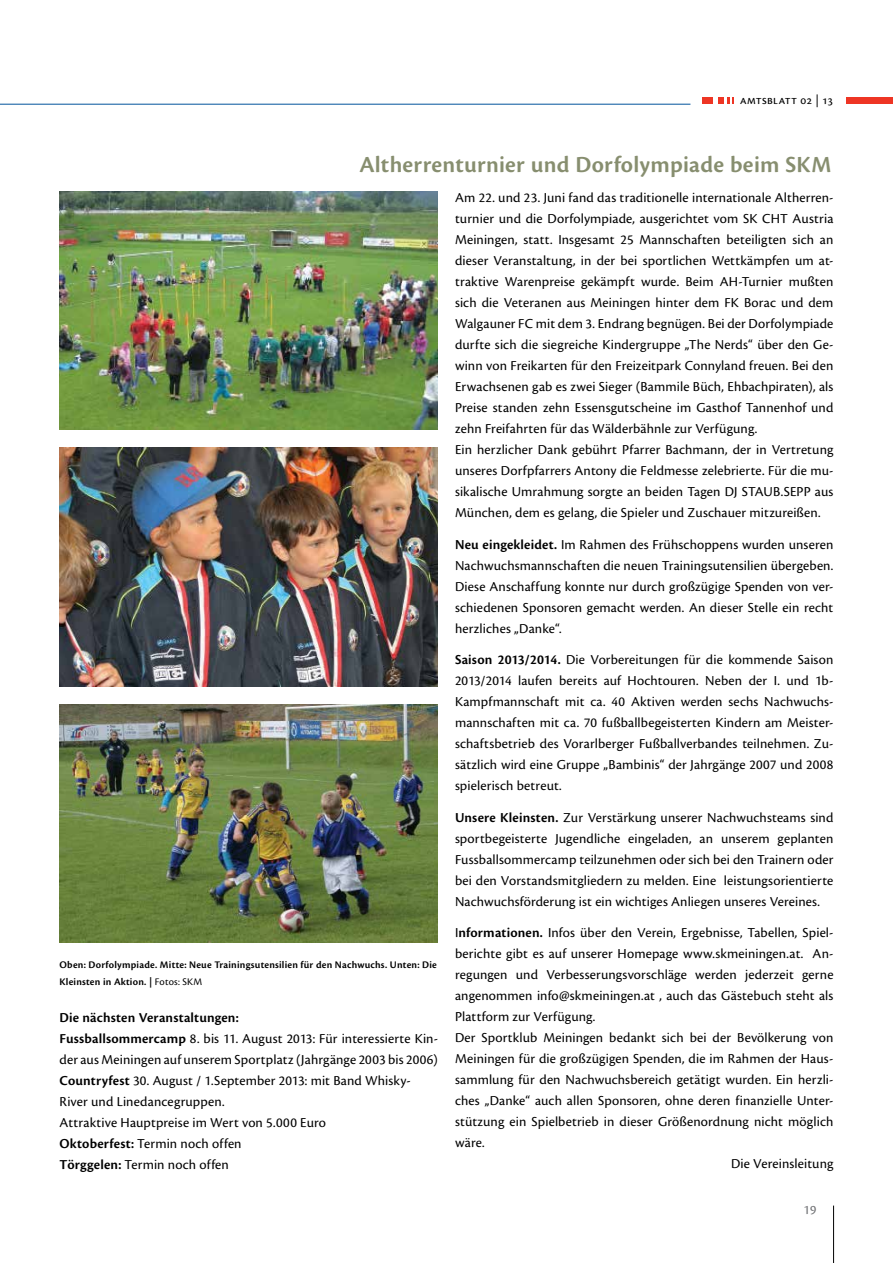
<style>
.page{position:relative;width:893px;height:1263px;background:#fff}
.page>*{position:absolute;margin:0;border:0;box-sizing:border-box;transform-origin:0 0}
.t1{font:600 24px "Cronos Pro";letter-spacing:.01em;color:#878e6f}
.t2{font:14.25px/21px "Cronos Pro";letter-spacing:.01em;color:#000;text-align:justify}
.t3{font:13.5px "Cronos Pro";color:#6d6e71}
.t4{font:12.75px "Cronos Pro";letter-spacing:.02em;color:#000}
.t5{font:600 10.5px/16.5px "Cronos Pro";letter-spacing:.02em;color:#000}
.s1{font-weight:600}
.s2{font-weight:400}
</style>
<div class="page">
<hr style="left:833px;top:1205px;width:1px;height:58px;background:#000">
<svg style="left:719px;top:98px;width:14px;height:6px"></svg>
<div style="left:702px;top:98px;width:10px;height:6px;background:#ee3524"></div>
<div style="left:846px;top:98px;width:47px;height:6px;background:#ee3524"></div>
<hr style="left:0;top:104px;width:690px;height:1px;background:#00539b">
<img style="left:60px;top:191px;width:378px;height:238px">
<img style="left:60px;top:448px;width:378px;height:238px">
<img style="left:60px;top:704px;width:378px;height:238px">
<p class="t4" style="left:740px;top:92px;width:95px">amtsblatt 02 | 13</p>
<h1 class="t1" style="left:359px;top:151px;width:473px">Altherrenturnier und Dorfolympiade beim SKM</h1>
<p class="t2" style="left:455px;top:187px;width:380px;text-align:left">Am 22. und 23. Juni fand das traditionelle internationale Altherren&shy;turnier und die Dorfolympiade, ausgerichtet vom SK CHT Austria Meiningen, statt. Insgesamt 25 Mannschaften beteiligten sich an dieser Veranstaltung, in der bei sportlichen Wettkämpfen um at&shy;traktive Warenpreise gekämpft wurde. Beim AH-Turnier mußten sich die Veteranen aus Meiningen hinter dem FK Borac und dem Walgauner FC mit dem 3. Endrang begnügen. Bei der Dorfolympiade durfte sich die siegreiche Kindergruppe „The Nerds“ über den Ge&shy;winn von Freikarten für den Freizeitpark Connyland freuen. Bei den Erwachsenen gab es zwei Sieger (Bammile Büch, Ehbachpiraten), als Preise standen zehn Essensgutscheine im Gasthof Tannenhof und zehn Freifahrten für das Wälderbähnle zur Verfügung.<br>Ein herzlicher Dank gebührt Pfarrer Bachmann, der in Vertretung unseres Dorfpfarrers Antony die Feldmesse zelebrierte. Für die mu&shy;sikalische Umrahmung sorgte an beiden Tagen DJ STAUB.SEPP aus München, dem es gelang, die Spieler und Zuschauer mitzureißen.</p>
<p class="t2" style="left:455px;top:534px;width:380px"><span class="s1">Neu eingekleidet.</span> Im Rahmen des Frühschoppens wurden unseren Nachwuchsmannschaften die neuen Trainingsutensilien übergeben.<br>Diese Anschaffung konnte nur durch großzügige Spenden von ver&shy;schiedenen Sponsoren gemacht werden. An dieser Stelle ein recht herzliches „Danke“.</p>
<p class="t2" style="left:455px;top:649px;width:380px"><span class="s1">Saison 2013/2014.</span> Die Vorbereitungen für die kommende Saison 2013/2014 laufen bereits auf Hochtouren. Neben der I. und 1b-Kampfmannschaft mit ca. 40 Aktiven werden sechs Nachwuchs&shy;mannschaften mit ca. 70 fußballbegeisterten Kindern am Meister&shy;schaftsbetrieb des Vorarlberger Fußballverbandes teilnehmen. Zu&shy;sätzlich wird eine Gruppe „Bambinis“ der Jahrgänge 2007 und 2008 spielerisch betreut.</p>
<p class="t2" style="left:455px;top:807px;width:380px"><span class="s1">Unsere Kleinsten.</span> Zur Verstärkung unserer Nachwuchsteams sind sportbegeisterte Jugendliche eingeladen, an unserem geplanten Fussballsommercamp teilzunehmen oder sich bei den Trainern oder bei den Vorstandsmitgliedern zu melden. Eine leistungsorientierte Nachwuchsförderung ist ein wichtiges Anliegen unseres Vereines.</p>
<p class="t2" style="left:455px;top:922px;width:380px">I<span class="s1">nformationen.</span> Infos über den Verein, Ergebnisse, Tabellen, Spiel-</p>
<p class="t2" style="left:455px;top:943px;width:380px">berichte gibt es auf unserer Homepage www.skmeiningen.at. An-</p>
<p class="t2" style="left:455px;top:964px;width:380px">regungen und Verbesserungsvorschläge werden jederzeit gerne</p>
<p class="t2" style="left:455px;top:985px;width:380px">angenommen info@skmeiningen.at , auch das Gästebuch steht als</p>
<p class="t2" style="left:455px;top:1006px;width:142px">Plattform zur Verfügung.</p>
<p class="t2" style="left:455px;top:1027px;width:380px">Der Sportklub Meiningen bedankt sich bei der Bevölkerung von</p>
<p class="t2" style="left:455px;top:1048px;width:380px">Meiningen für die großzügigen Spenden, die im Rahmen der Haus-</p>
<p class="t2" style="left:455px;top:1069px;width:380px">sammlung für den Nachwuchsbereich getätigt wurden. Ein herzli-</p>
<p class="t2" style="left:455px;top:1090px;width:380px">ches „Danke“ auch allen Sponsoren, ohne deren finanzielle Unter-</p>
<p class="t2" style="left:455px;top:1111px;width:380px">stützung ein Spielbetrieb in dieser Größenordnung nicht möglich</p>
<p class="t2" style="left:455px;top:1132px;width:31px">wäre.</p>
<p class="t2" style="left:731px;top:1153px;width:104px">Die Vereinsleitung</p>
<p class="t5" style="left:60px;top:957px;width:379px">Oben: Dorfolympiade. Mitte: Neue Trainingsutensilien für den Nachwuchs. Unten: Die<br>Kleinsten in Aktion. | <span class="s2">Fotos: SKM</span></p>
<p class="t2" style="left:60px;top:1007px;width:380px;text-align:left"><span class="s1">Die nächsten Veranstaltungen:<br>Fussballsommercamp</span> 8. bis 11. August 2013: Für interessierte Kin&shy;der aus Meiningen auf unserem Sportplatz (Jahrgänge 2003 bis 2006)<br><span class="s1">Countryfest</span> 30. August / 1.September 2013: mit Band Whisky-River und Linedancegruppen.<br>Attraktive Hauptpreise im Wert von 5.000 Euro<br><span class="s1">Oktoberfest:</span> Termin noch offen<br><span class="s1">Törggelen:</span> Termin noch offen</p>
<p class="t3" style="left:803px;top:1202px;width:15px">19</p>
</div>
